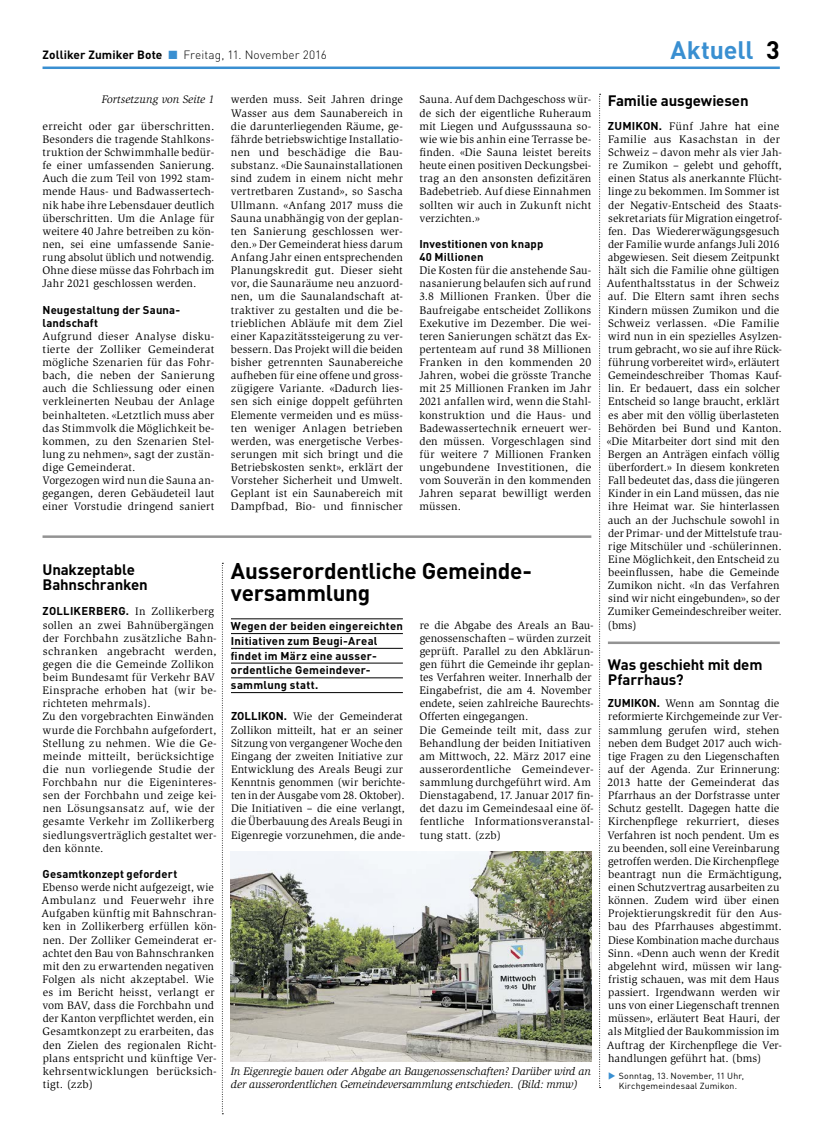
<style>
.page{position:relative;width:833px;height:1134px;background:#fff}
.page>*{position:absolute;margin:0;border:0;box-sizing:border-box;transform-origin:0 0}
.t1{font:700 25px "DIN";letter-spacing:-.005em;color:#398fd1}
.t2{font:700 22.5px/22.5px "DIN";letter-spacing:-.015em;color:#000}
.t3{font:700 15px/15px "DIN";letter-spacing:-.01em;color:#000}
.t4{font:300 11.88px "DIN";letter-spacing:.01em;color:#000}
.t5{font:11.25px/13.1px "Slimbach";letter-spacing:.01em;color:#000}
.t6{font:700 11.25px/14.8px "DIN";letter-spacing:.02em;color:#000}
.t7{font:italic 11.25px/13.1px "Slimbach";letter-spacing:-.01em;color:#000}
.t8{font:8.75px/10.6px "DIN";letter-spacing:.02em;color:#000}
.s1{font-weight:700}
.s2{color:#398fd1}
.s3{color:#000}
.s4{font-family:"DIN";font-weight:700}
</style>
<div class="page">
<hr style="left:43px;top:67px;width:737px;height:2px;background:#398fd1">
<hr style="left:608px;top:641px;width:172px;height:3px;background:#939393">
<svg style="left:599px;top:94px;width:1px;height:994px"></svg>
<svg style="left:222px;top:563px;width:1px;height:551px"></svg>
<hr style="left:43px;top:535px;width:548px;height:3px;background:#939393">
<hr style="left:231px;top:619px;width:172px;height:1px;background:#000">
<hr style="left:231px;top:633px;width:172px;height:1px;background:#000">
<hr style="left:231px;top:648px;width:172px;height:1px;background:#000">
<hr style="left:231px;top:663px;width:172px;height:1px;background:#000">
<hr style="left:231px;top:678px;width:172px;height:1px;background:#000">
<hr style="left:231px;top:692px;width:172px;height:1px;background:#000">
<img style="left:231px;top:852px;width:360px;height:210px">
<p class="t4" style="left:43px;top:48px;width:286px"><span class="s1">Zolliker Zumiker Bote</span> <span class="s2">■</span> Freitag, 11. November 2016</p>
<h1 class="t1" style="left:670px;top:34px;width:111px">Aktuell <span class="s3">3</span></h1>
<p class="t5" style="left:231px;top:93px;width:173px;text-align:justify">werden muss. Seit Jahren dringe Wasser aus dem Saunabereich in die darunterliegenden Räume, ge&shy;fährde betriebswichtige Installatio&shy;nen und beschädige die Bau&shy;substanz. «Die Saunainstallationen sind zudem in einem nicht mehr vertretbaren Zustand», so Sascha Ullmann. «Anfang 2017 muss die Sauna unabhängig von der geplan&shy;ten Sanierung geschlossen wer&shy;den.» Der Gemeinderat hiess darum Anfang Jahr einen entsprechenden Planungskredit gut. Dieser sieht vor, die Saunaräume neu anzuord&shy;nen, um die Saunalandschaft at&shy;traktiver zu gestalten und die be&shy;trieblichen Abläufe mit dem Ziel einer Kapazitätssteigerung zu ver&shy;bessern. Das Projekt will die beiden bisher getrennten Saunabereiche aufheben für eine offene und gross&shy;zügigere Variante. «Dadurch lies&shy;sen sich einige doppelt geführten Elemente vermeiden und es müss&shy;ten weniger Anlagen betrieben werden, was energetische Verbes&shy;serungen mit sich bringt und die Betriebskosten senkt», erklärt der Vorsteher Sicherheit und Umwelt.<br>Geplant ist ein Saunabereich mit Dampfbad, Bio- und finnischer</p>
<p class="t5" style="left:419px;top:93px;width:173px;text-align:justify">Sauna. Auf dem Dachgeschoss wür&shy;de sich der eigentliche Ruheraum mit Liegen und Aufgusssauna so&shy;wie wie bis anhin eine Terrasse be&shy;finden. «Die Sauna leistet bereits heute einen positiven Deckungsbei&shy;trag an den ansonsten defizitären Badebetrieb. Auf diese Einnahmen sollten wir auch in Zukunft nicht verzichten.»</p>
<p class="t7" style="left:102px;top:93px;width:114px">Fortsetzung von Seite 1</p>
<h3 class="t3" style="left:608px;top:93px;width:142px">Familie ausgewiesen</h3>
<p class="t5" style="left:607px;top:119px;width:177px"><span class="s4">ZUMIKON.</span> Fünf Jahre hat eine Familie aus Kasachstan in der Schweiz – davon mehr als vier Jah&shy;re Zumikon – gelebt und gehofft, einen Status als anerkannte Flücht&shy;linge zu bekommen. Im Sommer ist der Negativ-Entscheid des Staats&shy;sekretariats für Migration eingetrof&shy;fen. Das Wiedererwägungsgesuch der Familie wurde anfangs Juli 2016 abgewiesen. Seit diesem Zeitpunkt hält sich die Familie ohne gültigen Aufenthaltsstatus in der Schweiz auf. Die Eltern samt ihren sechs Kindern müssen Zumikon und die Schweiz verlassen. «Die Familie wird nun in ein spezielles Asylzen&shy;trum gebracht, wo sie auf ihre Rück&shy;führung vorbereitet wird», erläutert Gemeindeschreiber Thomas Kauf&shy;lin. Er bedauert, dass ein solcher Entscheid so lange braucht, erklärt es aber mit den völlig überlasteten Behörden bei Bund und Kanton. «Die Mitarbeiter dort sind mit den Bergen an Anträgen einfach völlig überfordert.» In diesem konkreten Fall bedeutet das, dass die jüngeren Kinder in ein Land müssen, das nie ihre Heimat war. Sie hinterlassen auch an der Juchschule sowohl in der Primar- und der Mittelstufe trau&shy;rige Mitschüler und -schülerinnen.<br>Eine Möglichkeit, den Entscheid zu beeinflussen, habe die Gemeinde Zumikon nicht. «In das Verfahren sind wir nicht eingebunden», so der Zumiker Gemeindeschreiber weiter. (bms)</p>
<h3 class="t3" style="left:608px;top:656px;width:156px">Was geschieht mit dem<br>Pfarrhaus?</h3>
<p class="t5" style="left:607px;top:697px;width:177px"><span class="s4">ZUMIKON.</span> Wenn am Sonntag die reformierte Kirchgemeinde zur Ver&shy;sammlung gerufen wird, stehen neben dem Budget 2017 auch wich&shy;tige Fragen zu den Liegenschaften auf der Agenda. Zur Erinnerung:<br>2013 hatte der Gemeinderat das Pfarrhaus an der Dorfstrasse unter Schutz gestellt. Dagegen hatte die Kirchenpflege rekurriert, dieses Verfahren ist noch pendent. Um es zu beenden, soll eine Vereinbarung getroffen werden. Die Kirchenpflege beantragt nun die Ermächtigung, einen Schutzvertrag ausarbeiten zu können. Zudem wird über einen Projektierungskredit für den Aus&shy;bau des Pfarrhauses abgestimmt.<br>Diese Kombination mache durchaus Sinn. «Denn auch wenn der Kredit abgelehnt wird, müssen wir lang&shy;fristig schauen, was mit dem Haus passiert. Irgendwann werden wir uns von einer Liegenschaft trennen müssen», erläutert Beat Hauri, der als Mitglied der Baukommission im Auftrag der Kirchenpflege die Ver&shy;handlungen geführt hat. (bms)</p>
<p class="t8" style="left:619px;top:1070px;width:127px">Sonntag, 13. November, 11 Uhr,<br>Kirchgemeindesaal Zumikon.</p>
<p class="t5" style="left:43px;top:119px;width:173px;text-align:justify">erreicht oder gar überschritten.<br>Besonders die tragende Stahlkons&shy;truktion der Schwimmhalle bedür&shy;fe einer umfassenden Sanierung.<br>Auch die zum Teil von 1992 stam&shy;mende Haus- und Badwassertech&shy;nik habe ihre Lebensdauer deutlich überschritten. Um die Anlage für weitere 40 Jahre betreiben zu kön&shy;nen, sei eine umfassende Sanie&shy;rung absolut üblich und notwendig.<br>Ohne diese müsse das Fohrbach im Jahr 2021 geschlossen werden.</p>
<p class="t6" style="left:43px;top:302px;width:139px;line-height:13.1px">Neugestaltung der Sauna&shy;landschaft</p>
<p class="t5" style="left:43px;top:329px;width:173px">Aufgrund dieser Analyse disku&shy;tierte der Zolliker Gemeinderat mögliche Szenarien für das Fohr&shy;bach, die neben der Sanierung auch die Schliessung oder einen verkleinerten Neubau der Anlage beinhalteten. «Letztlich muss aber das Stimmvolk die Möglichkeit be&shy;kommen, zu den Szenarien Stel&shy;lung zu nehmen», sagt der zustän&shy;dige Gemeinderat.<br>Vorgezogen wird nun die Sauna an&shy;gegangen, deren Gebäudeteil laut einer Vorstudie dringend saniert</p>
<p class="t6" style="left:419px;top:237px;width:125px;line-height:13.1px">Investitionen von knapp<br>40 Millionen</p>
<p class="t5" style="left:419px;top:264px;width:173px;text-align:justify">Die Kosten für die anstehende Sau&shy;nasanierung belaufen sich auf rund 3.8 Millionen Franken. Über die Baufreigabe entscheidet Zollikons Exekutive im Dezember. Die wei&shy;teren Sanierungen schätzt das Ex&shy;pertenteam auf rund 38 Millionen Franken in den kommenden 20<br>Jahren, wobei die grösste Tranche mit 25 Millionen Franken im Jahr 2021 anfallen wird, wenn die Stahl&shy;konstruktion und die Haus- und Badewassertechnik erneuert wer&shy;den müssen. Vorgeschlagen sind für weitere 7 Millionen Franken ungebundene Investitionen, die vom Souverän in den kommenden Jahren separat bewilligt werden müssen.</p>
<h2 class="t2" style="left:231px;top:559px;width:300px">Ausserordentliche Gemeinde&shy;versammlung</h2>
<p class="t6" style="left:231px;top:618px;width:173px">Wegen der beiden eingereichten<br>Initiativen zum Beugi-Areal findet im März eine ausser&shy;ordentliche Gemeindever&shy;sammlung statt.</p>
<p class="t5" style="left:231px;top:710px;width:176px"><span class="s4">ZOLLIKON.</span> Wie der Gemeinderat Zollikon mitteilt, hat er an seiner Sitzung von vergangener Woche den Eingang der zweiten Initiative zur Entwicklung des Areals Beugi zur Kenntnis genommen (wir berichte&shy;ten in der Ausgabe vom 28. Oktober).<br>Die Initiativen – die eine verlangt, die Überbauung des Areals Beugi in Eigenregie vorzunehmen, die ande-</p>
<h3 class="t3" style="left:43px;top:562px;width:107px">Unakzeptable<br>Bahnschranken</h3>
<p class="t5" style="left:42px;top:605px;width:176px"><span class="s4">ZOLLIKERBERG.</span> In Zollikerberg sollen an zwei Bahnübergängen der Forchbahn zusätzliche Bahn&shy;schranken angebracht werden, gegen die die Gemeinde Zollikon beim Bundesamt für Verkehr BAV<br>Einsprache erhoben hat (wir be&shy;richteten mehrmals).<br>Zu den vorgebrachten Einwänden wurde die Forchbahn aufgefordert,<br>Stellung zu nehmen. Wie die Ge&shy;meinde mitteilt, berücksichtige die nun vorliegende Studie der<br>Forchbahn nur die Eigeninteres&shy;sen der Forchbahn und zeige kei&shy;nen Lösungsansatz auf, wie der gesamte Verkehr im Zollikerberg siedlungsverträglich gestaltet wer&shy;den könnte.</p>
<p class="t6" style="left:43px;top:866px;width:136px">Gesamtkonzept gefordert</p>
<p class="t5" style="left:42px;top:881px;width:177px">Ebenso werde nicht aufgezeigt, wie<br>Ambulanz und Feuerwehr ihre<br>Aufgaben künftig mit Bahnschran&shy;ken in Zollikerberg erfüllen kön&shy;nen. Der Zolliker Gemeinderat er&shy;achtet den Bau von Bahnschranken mit den zu erwartenden negativen<br>Folgen als nicht akzeptabel. Wie es im Bericht heisst, verlangt er vom BAV, dass die Forchbahn und der Kanton verpflichtet werden, ein<br>Gesamtkonzept zu erarbeiten, das den Zielen des regionalen Richt&shy;plans entspricht und künftige Ver&shy;kehrsentwicklungen berücksich&shy;tigt. (zzb)</p>
<p class="t5" style="left:419px;top:618px;width:176px">re die Abgabe des Areals an Bau&shy;genossenschaften – würden zurzeit geprüft. Parallel zu den Abklärun&shy;gen führt die Gemeinde ihr geplan&shy;tes Verfahren weiter. Innerhalb der<br>Eingabefrist, die am 4. November endete, seien zahlreiche Baurechts-<br>Offerten eingegangen.<br>Die Gemeinde teilt mit, dass zur<br>Behandlung der beiden Initiativen am Mittwoch, 22. März 2017 eine ausserordentliche Gemeindever&shy;sammlung durchgeführt wird. Am<br>Dienstagabend, 17. Januar 2017 fin&shy;det dazu im Gemeindesaal eine öf&shy;fentliche Informationsveranstal&shy;tung statt. (zzb)</p>
<p class="t7" style="left:231px;top:1064px;width:361px">In Eigenregie bauen oder Abgabe an Baugenossenschaften? Darüber wird an der ausserordentlichen Gemeindeversammlung entschieden. (Bild: mmw)</p>
</div>
